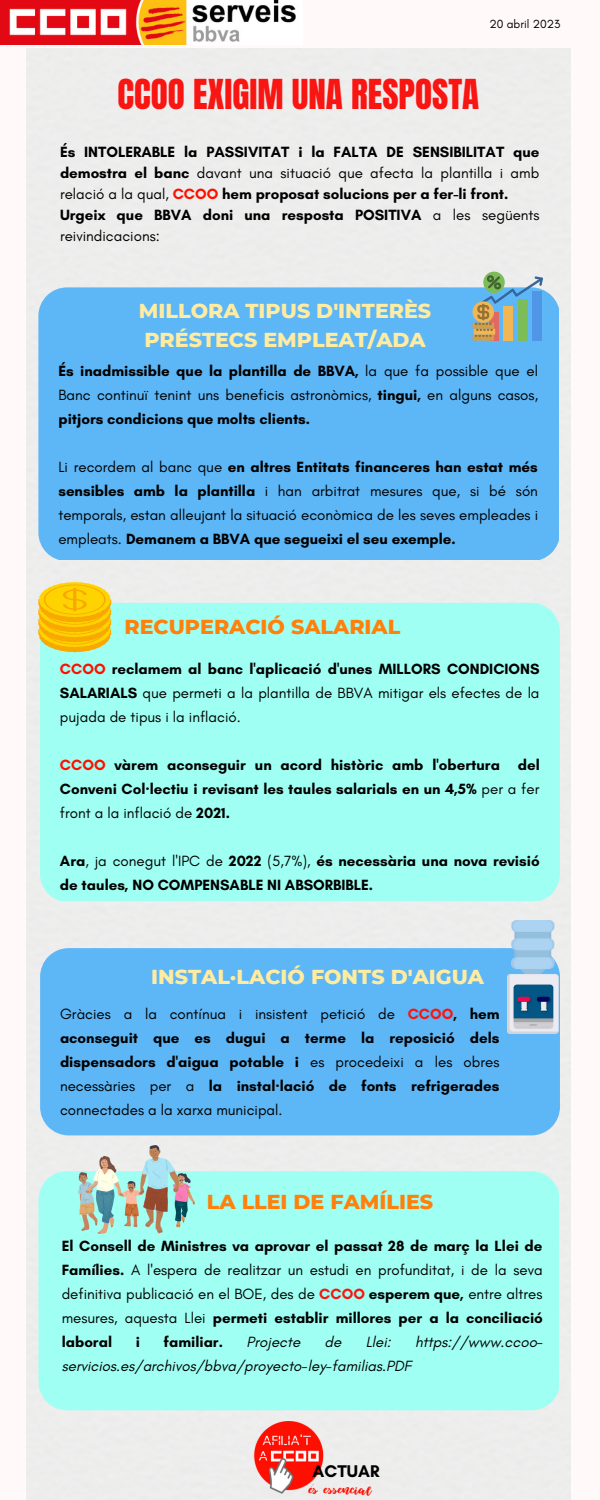
<style>
.page{position:relative;width:600px;height:1500px;background:#fff9f9}
.page>*{position:absolute;margin:0;border:0;box-sizing:border-box;transform-origin:0 0}
.t1{font:35.1px "Anton";color:#f91511}
.t2{font:800 20.6px/28.5px "Montserrat";color:#ffeca1}
.t3{font:800 20.6px "Montserrat";color:#ff800b}
.t4{font:700 17.2px "Glacial Indifference";letter-spacing:.005em;color:#000}
.t5{font:700 15.1px/24px "Glacial Indifference";color:#000;text-align:justify}
.t6{font:15.1px/24px "Glacial Indifference";color:#000;text-align:justify}
.t7{font:italic 15.1px "Glacial Indifference";color:#000}
.t8{font:14px "Elowen";letter-spacing:.01em;color:#ff0f00}
.t9{font:12px "Glacial Indifference";color:#000}
.s1{font-weight:400}
.s2{color:#ff0f00}
.s3{font-weight:700}
.s4{font-weight:700;color:#ff0f00}
.s5{font-family:"Noto Sans"}
.s6{color:#f91511}
</style>
<div class="page">
<div style="left:27px;top:49px;width:543px;height:1451px;background:#ededed"></div>
<div style="left:40px;top:603px;width:520px;height:298px;background:#9ffff3"></div>
<svg style="left:38px;top:582px;width:73px;height:70px;background:#f5c61d"></svg>
<div style="left:39px;top:1171px;width:520px;height:239px;background:#9ffff3"></div>
<img style="left:78px;top:1145px;width:117px;height:89px">
<div style="left:40px;top:948px;width:520px;height:187px;background:#5db6f6"></div>
<img style="left:508px;top:920px;width:50px;height:113px">
<div style="left:38px;top:287px;width:521px;height:273px;background:#5db6f6"></div>
<div style="left:532px;top:291px;width:10px;height:50px;background:#5096e6"></div>
<div style="left:518px;top:299px;width:9px;height:42px;background:#7dbd59"></div>
<div style="left:504px;top:306px;width:9px;height:35px;background:#f2b755"></div>
<div style="left:489px;top:312px;width:10px;height:29px;background:#e06963"></div>
<div style="left:473px;top:335px;width:21px;height:6px;background:#d19e4a"></div>
<svg style="left:473px;top:272px;width:70px;height:65px"></svg>
<img style="left:0;top:0;width:296px;height:44px">
<img style="left:252px;top:1422px;width:72px;height:72px">
<svg style="left:310px;top:1483px;width:4px;height:5px"></svg>
<p class="t9" style="left:489px;top:17px;width:73px">20 abril 2023</p>
<h1 class="t1" style="left:118px;top:69px;width:363px">CCOO EXIGIM UNA RESPOSTA</h1>
<p class="t5" style="left:60px;top:141px;width:481px;line-height:21px;text-align:left">És INTOLERABLE la PASSIVITAT i la FALTA DE SENSIBILITAT que demostra el banc <span class="s1">davant una situació que afecta la plantilla i amb relació a la qual,</span> <span class="s2">CCOO</span> hem proposat solucions per a fer-li front.<br>Urgeix que BBVA doni una resposta POSITIVA <span class="s1">a les següents reivindicacions:</span></p>
<h2 class="t2" style="left:139px;top:296px;width:294px">MILLORA TIPUS D'INTERÈS<br>PRÉSTECS EMPLEAT/ADA</h2>
<p class="t6" style="left:58px;top:359px;width:481px"><span class="s3">És inadmissible que la plantilla de BBVA,</span> la que fa possible que el Banc continuï tenint uns beneficis astronòmics, <span class="s3">tingui,</span> en alguns casos, <span class="s3">pitjors condicions que molts clients.</span></p>
<p class="t6" style="left:58px;top:455px;width:481px">Li recordem al banc que <span class="s3">en altres Entitats financeres han estat més sensibles amb la plantilla</span> i han arbitrat mesures que, si bé són temporals, estan alleujant la situació econòmica de les seves empleades i empleats. <span class="s3">Demanem a BBVA que segueixi el seu exemple.</span></p>
<h2 class="t3" style="left:125px;top:615px;width:277px">RECUPERACIÓ SALARIAL</h2>
<p class="t6" style="left:60px;top:657px;width:481px"><span class="s4">CCOO</span> <span class="s3">reclamem al banc l'aplicació d'unes MILLORS CONDICIONS SALARIALS</span> que permeti a la plantilla de BBVA mitigar els efectes de la pujada de tipus i la inflació.</p>
<p class="t5" style="left:60px;top:753px;width:482px"><span class="s2">CCOO</span> vàrem aconseguir un acord històric amb l'obertura del Conveni Col<span class="s5">·</span>lectiu i revisant les taules salarials en un 4,5% <span class="s1">per a fer front a la inflació de</span> 2021.</p>
<p class="t5" style="left:60px;top:849px;width:481px">Ara<span class="s1">, ja conegut l'IPC de</span> 2022 <span class="s1">(5,7%),</span> és necessària una nova revisió de taules, NO COMPENSABLE NI ABSORBIBLE.</p>
<h2 class="t2" style="left:151px;top:963px;width:334px">INSTAL·LACIÓ FONTS D'AIGUA</h2>
<p class="t5" style="left:60px;top:1002px;width:441px"><span class="s1">Gràcies a la contínua i insistent petició de</span> <span class="s6">CCOO</span>, hem aconseguit que es dugui a terme la reposició dels dispensadors d'aigua potable i <span class="s1">es procedeixi a les obres necessàries per a</span> la instal<span class="s5">·</span>lació de fonts refrigerades <span class="s1">connectades a la xarxa municipal.</span></p>
<h2 class="t3" style="left:207px;top:1189px;width:228px">LA LLEI DE FAMÍLIES</h2>
<p class="t5" style="left:62px;top:1234px;width:483px">El Consell de Ministres va aprovar el passat 28 de març la Llei de Famílies. <span class="s1">A l'espera de realitzar un estudi en profunditat, i de la seva definitiva publicació en el BOE, des de</span> <span class="s6">CCOO</span> esperem que, <span class="s1">entre altres mesures, aquesta Llei</span> permeti establir millores per a la conciliació laboral</p>
<p class="t5" style="left:136px;top:1330px;width:6px">i</p>
<p class="t5" style="left:164px;top:1330px;width:61px">familiar.</p>
<p class="t7" style="left:246px;top:1333px;width:55px">Projecte</p>
<p class="t7" style="left:325px;top:1333px;width:18px">de</p>
<p class="t7" style="left:366px;top:1333px;width:27px">Llei:</p>
<p class="t7" style="left:415px;top:1333px;width:129px">https://www.ccoo-</p>
<p class="t7" style="left:62px;top:1357px;width:351px">servicios.es/archivos/bbva/proyecto-ley-familias.PDF</p>
<p class="t4" style="left:313px;top:1460px;width:69px">ACTUAR</p>
<p class="t8" style="left:308px;top:1484px;width:65px">es essencial</p>
</div>
